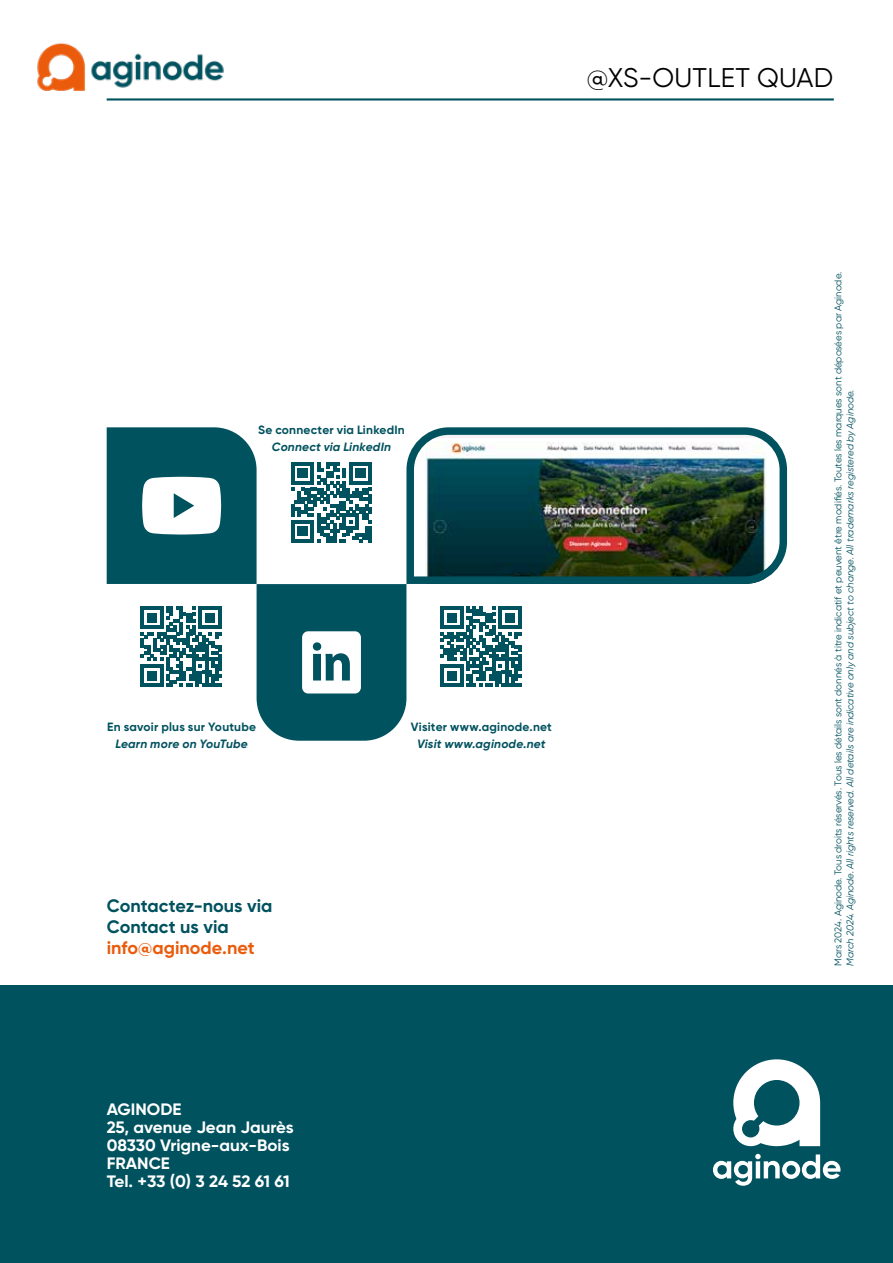
<style>
.page{position:relative;width:893px;height:1263px;background:#fff}
.page>*{position:absolute;margin:0;border:0;box-sizing:border-box;transform-origin:0 0}
.t1{font:27px "Gilroy";letter-spacing:.01em;color:#000}
.t2{font:700 18px/21px "Gilroy";color:#00525f}
.t3{font:700 18px "Gilroy";color:#ea5b0b}
.t4{font:700 16.5px/18px "Gilroy";color:#fff}
.t5{font:700 12px "Gilroy";letter-spacing:.02em;color:#00525f}
.t6{font:italic 700 12px "Gilroy";letter-spacing:.015em;color:#00525f}
.t7{font:9.75px "Gilroy";color:#00525f}
.t8{font:italic 9.75px "Gilroy";color:#00525f}
</style>
<div class="page">
<hr style="left:107px;top:98px;width:727px;height:3px;background:#00525f">
<img style="left:37px;top:42px;width:187px;height:48px">
<svg style="left:441px;top:606px;width:80px;height:81px"></svg>
<img style="left:406px;top:427px;width:382px;height:161px">
<svg style="left:107px;top:427px;width:299px;height:314px"></svg>
<div style="left:1px;top:986px;width:892px;height:277px;background:#00525f"></div>
<svg style="left:733px;top:1059px;width:87px;height:87px"></svg>
<svg style="left:713px;top:1154px;width:127px;height:32px"></svg>
<h1 class="t1" style="left:587px;top:61px;width:248px">@XS-OUTLET QUAD</h1>
<p class="t5" style="left:258px;top:422px;width:148px">Se connecter via LinkedIn</p>
<p class="t6" style="left:272px;top:439px;width:121px">Connect via LinkedIn</p>
<p class="t5" style="left:107px;top:720px;width:150px">En savoir plus sur Youtube</p>
<p class="t6" style="left:115px;top:737px;width:134px">Learn more on YouTube</p>
<h2 class="t2" style="left:107px;top:895px;width:167px">Contactez-nous via<br>Contact us via</h2>
<h2 class="t3" style="left:107px;top:937px;width:150px">info@aginode.net</h2>
<h3 class="t4" style="left:107px;top:1100px;width:188px">AGINODE<br>25, avenue Jean Jaurès<br>08330 Vrigne-aux-Bois<br>FRANCE<br>Tel. +33 (0) 3 24 52 61 61</h3>
<p class="t5" style="left:411px;top:720px;width:143px">Visiter www.aginode.net</p>
<p class="t6" style="left:417px;top:737px;width:130px">Visit www.aginode.net</p>
<p class="t7" style="left:832px;top:966px;width:695px;rotate:-90deg">Mars 2024. Aginode. Tous droits réservés. Tous les détails sont donnés à titre indicatif et peuvent être modifiés. Toutes les marques sont déposées par Aginode.</p>
<p class="t8" style="left:844px;top:966px;width:578px;rotate:-90deg">March 2024. Aginode. All rights reserved. All details are indicative only and subject to change. All trademarks registered by Aginode.</p>
</div>
